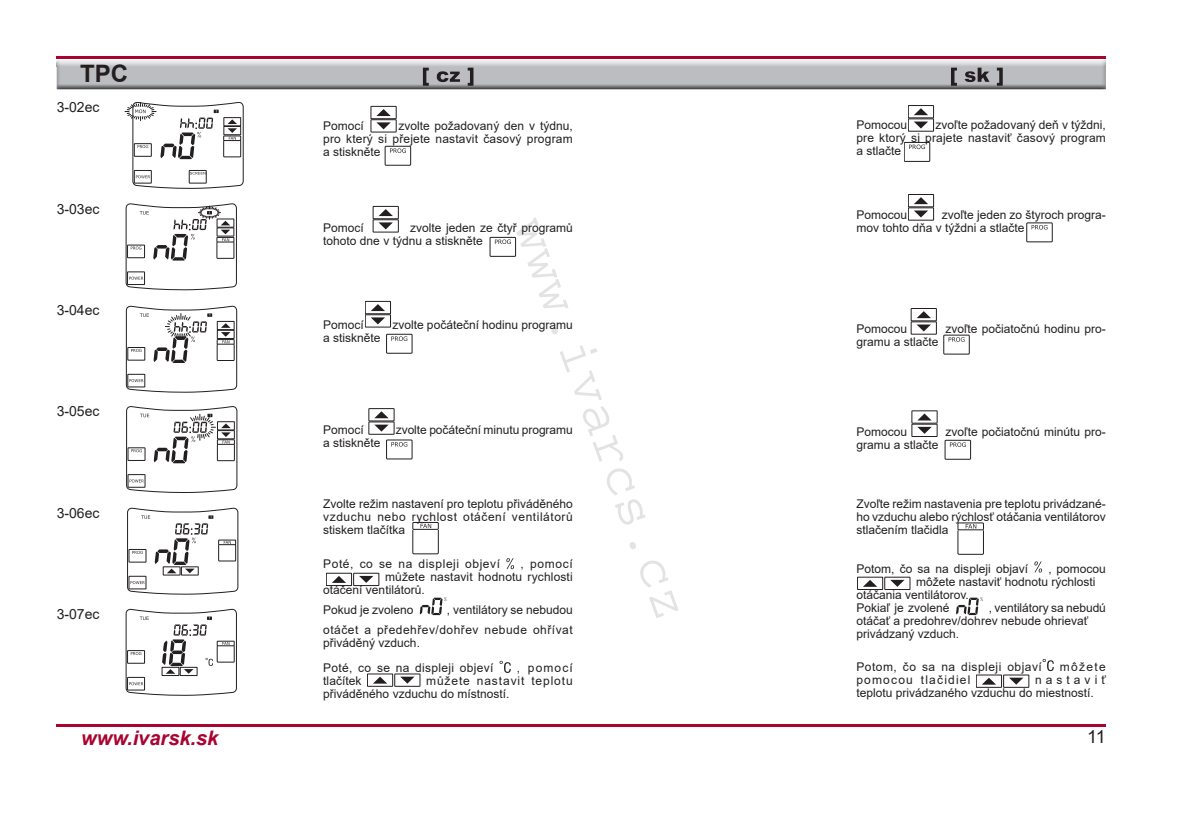
<style>
.page{position:relative;width:1191px;height:840px;background:#fff}
.page>*{position:absolute;margin:0;border:0;box-sizing:border-box;transform-origin:0 0}
.t1{font:54.4px "Courier";color:rgb(0 0 0/.11)}
.t2{font:700 24px "Arial";color:#231f20}
.t3{font:italic 700 20px "Arial";color:#a90332}
.t4{font:18px "Arial";color:#231f20}
.t5{font:14px "Arial";color:#231f20}
.t6{font:12px/13px "Arial";color:#231f20}
.t7{font:12px/20px "Arial";letter-spacing:.04em;color:#231f20;text-align:right}
.t8{font:12px "Arial";letter-spacing:.03em;color:#231f20}
.t9{font:12px "Arial";letter-spacing:.045em;color:#231f20}
.t10{font:12px "Arial";letter-spacing:.1em;color:#231f20}
</style>
<div class="page">
<hr style="left:57px;top:57px;width:1049px;height:2px;background:#a90332">
<hr style="left:57px;top:724px;width:1049px;height:2px;background:#a90332">
<img style="left:57px;top:60px;width:1049px;height:29px">
<img style="left:467px;top:67px;width:6px;height:19px">
<img style="left:423px;top:67px;width:6px;height:19px">
<svg style="left:437px;top:71px;width:23px;height:11px"></svg>
<img style="left:996px;top:67px;width:6px;height:19px">
<img style="left:977px;top:67px;width:12px;height:15px">
<img style="left:951px;top:67px;width:6px;height:19px">
<svg style="left:964px;top:71px;width:11px;height:11px"></svg>
<svg style="left:125px;top:102px;width:119px;height:87px"></svg>
<div style="left:908px;top:105px;width:25px;height:13px;border:1px solid #231f20"></div>
<svg style="left:914px;top:108px;width:14px;height:7px"></svg>
<div style="left:908px;top:119px;width:25px;height:12px;border:1px solid #231f20"></div>
<svg style="left:914px;top:121px;width:14px;height:7px"></svg>
<div style="left:908px;top:194px;width:25px;height:13px;border:1px solid #231f20"></div>
<svg style="left:914px;top:197px;width:14px;height:7px"></svg>
<div style="left:908px;top:207px;width:25px;height:13px;border:1px solid #231f20"></div>
<svg style="left:914px;top:210px;width:14px;height:7px"></svg>
<div style="left:911px;top:308px;width:25px;height:13px;border:1px solid #231f20"></div>
<svg style="left:917px;top:311px;width:14px;height:7px"></svg>
<div style="left:911px;top:321px;width:25px;height:13px;border:1px solid #231f20"></div>
<svg style="left:916px;top:324px;width:15px;height:7px"></svg>
<div style="left:911px;top:410px;width:26px;height:13px;border:1px solid #231f20"></div>
<svg style="left:918px;top:413px;width:13px;height:7px"></svg>
<div style="left:911px;top:424px;width:26px;height:12px;border:1px solid #231f20"></div>
<svg style="left:917px;top:426px;width:14px;height:7px"></svg>
<div style="left:385px;top:146px;width:26px;height:19px;border:1px solid #231f20"></div>
<svg style="left:390px;top:148px;width:16px;height:5px"></svg>
<div style="left:904px;top:142px;width:26px;height:19px;border:1px solid #231f20"></div>
<svg style="left:909px;top:144px;width:16px;height:5px"></svg>
<div style="left:1026px;top:222px;width:26px;height:20px;border:1px solid #231f20"></div>
<svg style="left:1031px;top:225px;width:16px;height:4px"></svg>
<div style="left:943px;top:335px;width:26px;height:19px;border:1px solid #231f20"></div>
<svg style="left:948px;top:337px;width:16px;height:4px"></svg>
<div style="left:945px;top:440px;width:25px;height:19px;border:1px solid #231f20"></div>
<svg style="left:950px;top:442px;width:16px;height:4px"></svg>
<svg style="left:126px;top:203px;width:111px;height:87px"></svg>
<div style="left:490px;top:237px;width:26px;height:19px;border:1px solid #231f20"></div>
<svg style="left:495px;top:239px;width:16px;height:5px"></svg>
<div style="left:386px;top:334px;width:26px;height:19px;border:1px solid #231f20"></div>
<svg style="left:391px;top:336px;width:16px;height:5px"></svg>
<div style="left:386px;top:439px;width:26px;height:20px;border:1px solid #231f20"></div>
<svg style="left:391px;top:442px;width:16px;height:4px"></svg>
<svg style="left:126px;top:305px;width:111px;height:87px"></svg>
<svg style="left:126px;top:406px;width:111px;height:86px"></svg>
<svg style="left:126px;top:608px;width:111px;height:87px"></svg>
<svg style="left:326px;top:572px;width:53px;height:13px"></svg>
<svg style="left:857px;top:576px;width:53px;height:13px"></svg>
<svg style="left:367px;top:673px;width:53px;height:13px"></svg>
<svg style="left:976px;top:674px;width:53px;height:13px"></svg>
<svg style="left:499px;top:660px;width:12px;height:12px"></svg>
<svg style="left:1042px;top:659px;width:11px;height:11px"></svg>
<svg style="left:420px;top:597px;width:27px;height:17px"></svg>
<svg style="left:956px;top:597px;width:27px;height:17px"></svg>
<svg style="left:957px;top:522px;width:26px;height:32px"></svg>
<svg style="left:412px;top:521px;width:27px;height:33px"></svg>
<svg style="left:506px;top:558px;width:8px;height:11px"></svg>
<svg style="left:1034px;top:561px;width:8px;height:11px"></svg>
<svg style="left:127px;top:507px;width:111px;height:87px"></svg>
<div style="left:371px;top:106px;width:25px;height:13px;border:1px solid #231f20"></div>
<svg style="left:376px;top:109px;width:15px;height:7px"></svg>
<div style="left:371px;top:119px;width:25px;height:13px;border:1px solid #231f20"></div>
<svg style="left:376px;top:122px;width:15px;height:7px"></svg>
<div style="left:373px;top:206px;width:25px;height:13px;border:1px solid #231f20"></div>
<svg style="left:378px;top:209px;width:15px;height:7px"></svg>
<div style="left:373px;top:219px;width:25px;height:13px;border:1px solid #231f20"></div>
<svg style="left:378px;top:222px;width:15px;height:7px"></svg>
<div style="left:365px;top:301px;width:26px;height:13px;border:1px solid #231f20"></div>
<svg style="left:371px;top:304px;width:14px;height:7px"></svg>
<div style="left:365px;top:314px;width:26px;height:13px;border:1px solid #231f20"></div>
<svg style="left:371px;top:317px;width:14px;height:7px"></svg>
<div style="left:369px;top:408px;width:25px;height:13px;border:1px solid #231f20"></div>
<svg style="left:374px;top:411px;width:15px;height:7px"></svg>
<div style="left:369px;top:421px;width:25px;height:13px;border:1px solid #231f20"></div>
<svg style="left:374px;top:424px;width:15px;height:7px"></svg>
<h2 class="t2" style="left:80px;top:57px;width:49px">TPC</h2>
<p class="t5" style="left:57px;top:98px;width:44px">3-02ec</p>
<p class="t5" style="left:57px;top:199px;width:44px">3-03ec</p>
<p class="t5" style="left:57px;top:300px;width:44px">3-04ec</p>
<p class="t5" style="left:57px;top:401px;width:44px">3-05ec</p>
<p class="t5" style="left:57px;top:503px;width:44px">3-06ec</p>
<p class="t5" style="left:57px;top:604px;width:44px">3-07ec</p>
<p class="t6" style="left:323px;top:119px;width:251px;text-align:justify;text-indent:75px">zvolte požadovaný den v týdnu, pro který si přejete nastavit časový program a stiskněte</p>
<p class="t6" style="left:323px;top:119px;width:42px">Pomocí</p>
<h1 class="t1" style="left:557px;top:208px;width:426px;rotate:70deg">www.ivarcs.cz</h1>
<p class="t6" style="left:323px;top:221px;width:251px;text-indent:87px">zvolte jeden ze čtyř programů tohoto dne v týdnu a stiskněte</p>
<p class="t6" style="left:323px;top:221px;width:42px">Pomocí</p>
<p class="t6" style="left:323px;top:318px;width:42px">Pomocí</p>
<p class="t6" style="left:392px;top:318px;width:182px">zvolte počáteční hodinu programu</p>
<p class="t6" style="left:323px;top:331px;width:59px">a stiskněte</p>
<p class="t6" style="left:323px;top:423px;width:42px">Pomocí</p>
<p class="t6" style="left:396px;top:423px;width:179px">zvolte počáteční minutu programu</p>
<p class="t6" style="left:323px;top:436px;width:59px">a stiskněte</p>
<p class="t6" style="left:323px;top:496px;width:251px;text-align:justify">Zvolte režim nastavení pro teplotu přiváděného vzduchu nebo rychlost otáčení ventilátorů stiskem tlačítka</p>
<p class="t9" style="left:323px;top:555px;width:178px">Poté, co se na displeji objeví</p>
<p class="t6" style="left:520px;top:556px;width:54px">, pomocí</p>
<p class="t6" style="left:385px;top:569px;width:189px">můžete nastavit hodnotu rychlosti</p>
<p class="t6" style="left:323px;top:582px;width:103px">otáčení ventilátorů.</p>
<p class="t6" style="left:323px;top:602px;width:92px">Pokud je zvoleno</p>
<p class="t7" style="left:323px;top:599px;width:251px">, ventilátory se nebudou<br>otáčet a předehřev/dohřev nebude ohřívat</p>
<p class="t6" style="left:323px;top:635px;width:98px">přiváděný vzduch.</p>
<p class="t8" style="left:323px;top:659px;width:172px">Poté, co se na displeji objeví</p>
<p class="t6" style="left:517px;top:660px;width:58px">, pomocí</p>
<p class="t6" style="left:323px;top:673px;width:40px">tlačítek</p>
<p class="t6" style="left:323px;top:673px;width:251px;text-indent:103px">můžete nastavit teplotu přiváděného vzduchu do místností.</p>
<p class="t6" style="left:856px;top:118px;width:251px;text-align:justify;text-indent:79px">zvoľte požadovaný deň v týždni, pre ktorý si prajete nastaviť časový program a stlačte</p>
<p class="t6" style="left:856px;top:118px;width:52px">Pomocou</p>
<p class="t6" style="left:856px;top:208px;width:251px;text-indent:85px">zvoľte jeden zo štyroch progra&shy;mov tohto dňa v týždni a stlačte</p>
<p class="t6" style="left:856px;top:208px;width:52px">Pomocou</p>
<p class="t6" style="left:856px;top:322px;width:52px">Pomocou</p>
<p class="t6" style="left:945px;top:322px;width:162px">zvoľte počiatočnú hodinu pro-</p>
<p class="t6" style="left:856px;top:335px;width:84px">gramu a stlačte</p>
<p class="t6" style="left:856px;top:425px;width:52px">Pomocou</p>
<p class="t6" style="left:945px;top:425px;width:162px">zvoľte počiatočnú minútu pro-</p>
<p class="t6" style="left:856px;top:438px;width:84px">gramu a stlačte</p>
<p class="t6" style="left:856px;top:497px;width:251px;text-align:justify">Zvoľte režim nastavenia pre teplotu privádzané&shy;ho vzduchu alebo rýchlosť otáčania ventilátorov stlačením tlačidla</p>
<p class="t6" style="left:856px;top:562px;width:173px">Potom, čo sa na displeji objaví</p>
<p class="t6" style="left:1048px;top:562px;width:59px">, pomocou</p>
<p class="t6" style="left:916px;top:575px;width:181px">môžete nastaviť hodnotu rýchlosti</p>
<p class="t6" style="left:856px;top:588px;width:114px">otáčania ventilátorov.</p>
<p class="t6" style="left:856px;top:601px;width:95px">Pokiaľ je zvolené</p>
<p class="t6" style="left:856px;top:601px;width:251px;text-indent:132px">, ventilátory sa nebudú otáčať a predohrev/dohrev nebude ohrievať privádzaný vzduch.</p>
<p class="t7" style="left:856px;top:656px;width:187px">Potom, čo sa na displeji objaví</p>
<p class="t6" style="left:1059px;top:660px;width:48px">môžete</p>
<p class="t10" style="left:856px;top:671px;width:116px">pomocou tlačidiel</p>
<p class="t6" style="left:856px;top:673px;width:251px;text-indent:179px">nastaviť teplotu privádzaného vzduchu do miestností.</p>
<h3 class="t3" style="left:81px;top:723px;width:139px">www.ivarsk.sk</h3>
<h3 class="t4" style="left:1087px;top:724px;width:20px">11</h3>
</div>
